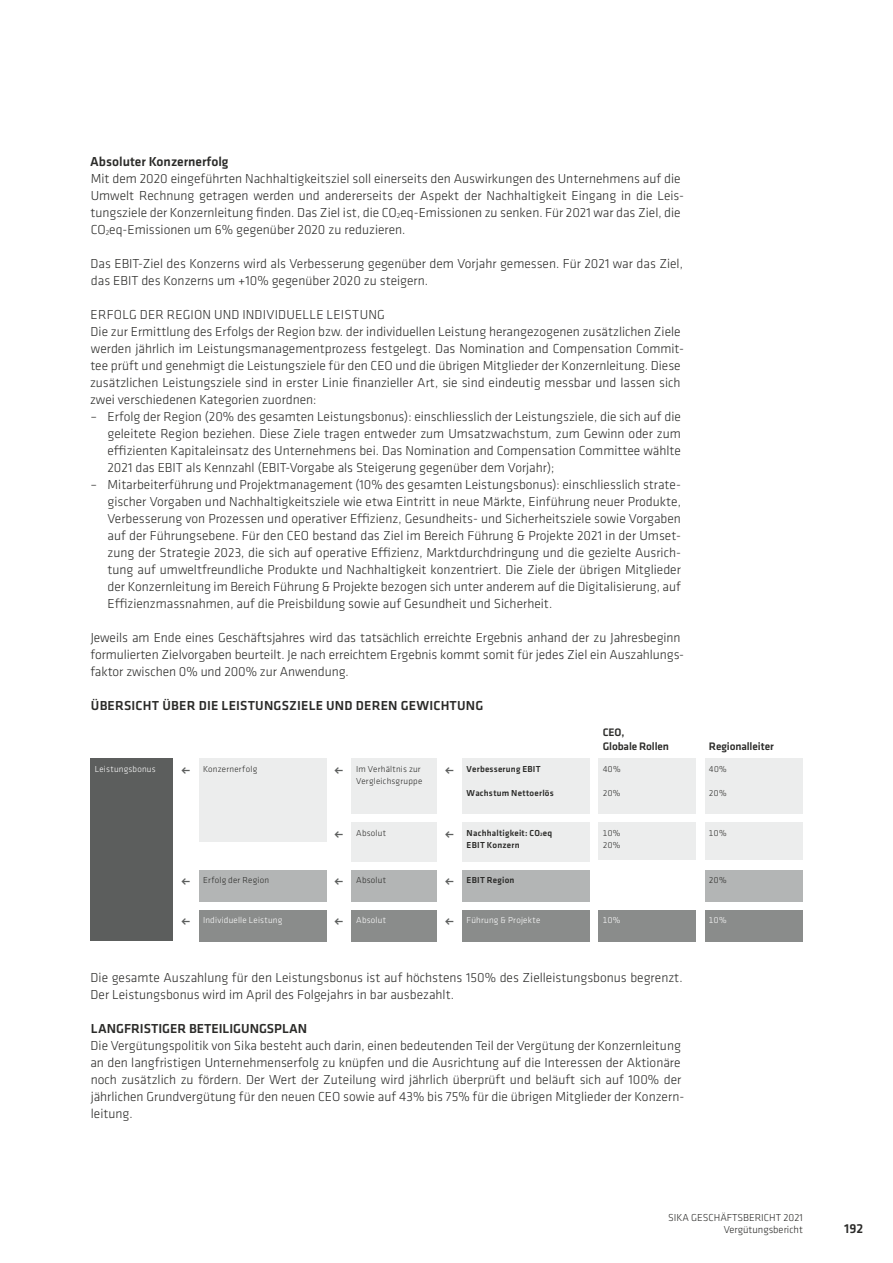
<style>
.page{position:relative;width:893px;height:1263px;background:#fff}
.page>*{position:absolute;margin:0;border:0;box-sizing:border-box;transform-origin:0 0}
.t1{font:300 13.5px/17px "Klavika";color:#2b2b29}
.t2{font:500 13.5px "Klavika";color:#2b2b29}
.t3{font:500 13.5px "Klavika";color:#5c5e5d}
.t4{font:500 11.25px/14.2px "Klavika";letter-spacing:-.01em;color:#2b2b29}
.t5{font:300 10.5px/12.6px "Klavika";color:#2b2b29;text-align:right}
.t6{font:300 9px/12px "Klavika";letter-spacing:.02em;color:#2b2b29}
.t7{font:500 9px/12px "Klavika";letter-spacing:.025em;color:#2b2b29}
.t8{font:300 9px "Klavika";letter-spacing:.02em;color:#fff}
.s1{font-size:13.5px;color:#5c5e5d}
.s2{font-weight:500;font-size:13.5px;color:#5c5e5d}
</style>
<div class="page">
<div style="left:91px;top:758px;width:82px;height:183px;background:#5c5e5d"></div>
<div style="left:199px;top:758px;width:127px;height:84px;background:#eceded"></div>
<div style="left:199px;top:870px;width:127px;height:31px;background:#b3b5b5"></div>
<div style="left:462px;top:870px;width:128px;height:31px;background:#b3b5b5"></div>
<div style="left:462px;top:759px;width:128px;height:55px;background:#eceded"></div>
<div style="left:598px;top:759px;width:98px;height:55px;background:#eceded"></div>
<div style="left:199px;top:910px;width:127px;height:31px;background:#8a8c8b"></div>
<div style="left:462px;top:910px;width:128px;height:31px;background:#8a8c8b"></div>
<div style="left:462px;top:822px;width:128px;height:39px;background:#eceded"></div>
<div style="left:352px;top:870px;width:85px;height:31px;background:#b3b5b5"></div>
<div style="left:352px;top:759px;width:85px;height:55px;background:#eceded"></div>
<div style="left:352px;top:910px;width:85px;height:31px;background:#8a8c8b"></div>
<div style="left:352px;top:822px;width:85px;height:39px;background:#eceded"></div>
<div style="left:598px;top:910px;width:98px;height:31px;background:#8a8c8b"></div>
<div style="left:598px;top:822px;width:98px;height:38px;background:#eceded"></div>
<div style="left:705px;top:759px;width:97px;height:55px;background:#eceded"></div>
<div style="left:705px;top:870px;width:97px;height:31px;background:#b3b5b5"></div>
<div style="left:705px;top:910px;width:97px;height:31px;background:#8a8c8b"></div>
<div style="left:705px;top:822px;width:97px;height:38px;background:#eceded"></div>
<p class="t2" style="left:90px;top:152px;width:140px">Absoluter Konzernerfolg</p>
<p class="t1" style="left:90px;top:170px;width:595px">Mit dem 2020 eingeführten Nachhaltigkeitsziel soll einerseits den Auswirkungen des Unternehmens auf die Umwelt Rechnung getragen werden und andererseits der Aspekt der Nachhaltigkeit Eingang in die Leis&shy;tungsziele der Konzernleitung finden. Das Ziel ist, die CO<sub>2</sub>eq-Emissionen zu senken. Für 2021 war das Ziel, die CO<sub>2</sub>eq-Emissionen um 6% gegenüber 2020 zu reduzieren.</p>
<p class="t1" style="left:91px;top:255px;width:594px">Das EBIT-Ziel des Konzerns wird als Verbesserung gegenüber dem Vorjahr gemessen. Für 2021 war das Ziel, das EBIT des Konzerns um +10% gegenüber 2020 zu steigern.</p>
<p class="t1" style="left:90px;top:306px;width:596px">ERFOLG DER REGION UND INDIVIDUELLE LEISTUNG<br>Die zur Ermittlung des Erfolgs der Region bzw. der individuellen Leistung herangezogenen zusätzlichen Ziele werden jährlich im Leistungsmanagementprozess festgelegt. Das Nomination and Compensation Commit&shy;tee prüft und genehmigt die Leistungsziele für den CEO und die übrigen Mitglieder der Konzernleitung. Diese zusätzlichen Leistungsziele sind in erster Linie finanzieller Art, sie sind eindeutig messbar und lassen sich zwei verschiedenen Kategorien zuordnen:</p>
<p class="t1" style="left:108px;top:408px;width:575px;text-align:justify;text-indent:-17px">– Erfolg der Region (20% des gesamten Leistungsbonus): einschliesslich der Leistungsziele, die sich auf die geleitete Region beziehen. Diese Ziele tragen entweder zum Umsatzwachstum, zum Gewinn oder zum effizienten Kapitaleinsatz des Unternehmens bei. Das Nomination and Compensation Committee wählte 2021 das EBIT als Kennzahl (EBIT-Vorgabe als Steigerung gegenüber dem Vorjahr);</p>
<p class="t1" style="left:108px;top:476px;width:575px;text-align:justify;text-indent:-17px">– Mitarbeiterführung und Projektmanagement (10% des gesamten Leistungsbonus): einschliesslich strate&shy;gischer Vorgaben und Nachhaltigkeitsziele wie etwa Eintritt in neue Märkte, Einführung neuer Produkte, Verbesserung von Prozessen und operativer Effizienz, Gesundheits- und Sicherheitsziele sowie Vorgaben auf der Führungsebene. Für den CEO bestand das Ziel im Bereich Führung &amp; Projekte 2021 in der Umset&shy;zung der Strategie 2023, die sich auf operative Effizienz, Marktdurchdringung und die gezielte Ausrich&shy;tung auf umweltfreundliche Produkte und Nachhaltigkeit konzentriert. Die Ziele der übrigen Mitglieder der Konzernleitung im Bereich Führung &amp; Projekte bezogen sich unter anderem auf die Digitalisierung, auf Effizienzmassnahmen, auf die Preisbildung sowie auf Gesundheit und Sicherheit.</p>
<p class="t1" style="left:90px;top:629px;width:595px">Jeweils am Ende eines Geschäftsjahres wird das tatsächlich erreichte Ergebnis anhand der zu Jahresbeginn formulierten Zielvorgaben beurteilt. Je nach erreichtem Ergebnis kommt somit für jedes Ziel ein Auszahlungs&shy;faktor zwischen 0% und 200% zur Anwendung.</p>
<p class="t2" style="left:91px;top:697px;width:394px">ÜBERSICHT ÜBER DIE LEISTUNGSZIELE UND DEREN GEWICHTUNG</p>
<p class="t4" style="left:603px;top:724px;width:68px">CEO,<br>Globale Rollen</p>
<p class="t4" style="left:709px;top:739px;width:66px">Regionalleiter</p>
<p class="t8" style="left:95px;top:763px;width:62px">Leistungsbonus</p>
<p class="t6" style="left:203px;top:763px;width:56px">Konzernerfolg</p>
<p class="t6" style="left:356px;top:763px;width:68px">Im Verhältnis zur<br>Vergleichsgruppe</p>
<p class="t3" style="left:334px;top:761px;width:11px">•</p>
<p class="t3" style="left:181px;top:762px;width:11px">•</p>
<p class="t3" style="left:445px;top:762px;width:11px">•</p>
<p class="t7" style="left:467px;top:763px;width:76px">Verbesserung EBIT</p>
<p class="t7" style="left:467px;top:787px;width:89px">Wachstum Nettoerlös</p>
<p class="t6" style="left:603px;top:763px;width:19px">40%</p>
<p class="t6" style="left:603px;top:787px;width:19px">20%</p>
<p class="t6" style="left:709px;top:763px;width:19px">40%</p>
<p class="t6" style="left:709px;top:787px;width:19px">20%</p>
<p class="t7" style="left:467px;top:826px;width:87px;text-indent:-22px"><span class="s1">•</span> Nachhaltigkeit: CO<sub>2</sub>eq<br>EBIT Konzern</p>
<p class="t6" style="left:356px;top:826px;width:32px">Absolut</p>
<p class="t6" style="left:603px;top:826px;width:19px">10%<br>20%</p>
<p class="t3" style="left:334px;top:825px;width:11px">•</p>
<p class="t6" style="left:709px;top:826px;width:19px">10%</p>
<p class="t6" style="left:203px;top:874px;width:68px">Erfolg der Region</p>
<p class="t7" style="left:467px;top:874px;width:49px">EBIT Region</p>
<p class="t6" style="left:334px;top:874px;width:53px"><span class="s2">•</span> Absolut</p>
<p class="t3" style="left:181px;top:873px;width:11px">•</p>
<p class="t3" style="left:445px;top:873px;width:11px">•</p>
<p class="t8" style="left:181px;top:915px;width:103px"><span class="s2">•</span> Individuelle Leistung</p>
<p class="t8" style="left:445px;top:915px;width:97px"><span class="s2">•</span> Führung &amp; Projekte</p>
<p class="t8" style="left:334px;top:915px;width:53px"><span class="s2">•</span> Absolut</p>
<p class="t8" style="left:603px;top:915px;width:19px">10%</p>
<p class="t1" style="left:91px;top:969px;width:594px">Die gesamte Auszahlung für den Leistungsbonus ist auf höchstens 150% des Zielleistungsbonus begrenzt.<br>Der Leistungsbonus wird im April des Folgejahrs in bar ausbezahlt.</p>
<p class="t2" style="left:91px;top:1020px;width:218px">LANGFRISTIGER BETEILIGUNGSPLAN</p>
<p class="t1" style="left:90px;top:1037px;width:595px">Die Vergütungspolitik von Sika besteht auch darin, einen bedeutenden Teil der Vergütung der Konzernleitung an den langfristigen Unternehmenserfolg zu knüpfen und die Ausrichtung auf die Interessen der Aktionäre noch zusätzlich zu fördern. Der Wert der Zuteilung wird jährlich überprüft und beläuft sich auf 100% der jährlichen Grundvergütung für den neuen CEO sowie auf 43% bis 75% für die übrigen Mitglieder der Konzern&shy;leitung.</p>
<p class="t6" style="left:709px;top:874px;width:19px">20%</p>
<p class="t8" style="left:709px;top:915px;width:19px">10%</p>
<p class="t5" style="left:668px;top:1211px;width:136px">SIKA GESCHÄFTSBERICHT 2021<br>Vergütungsbericht</p>
<p class="t2" style="left:844px;top:1219px;width:20px">192</p>
</div>
